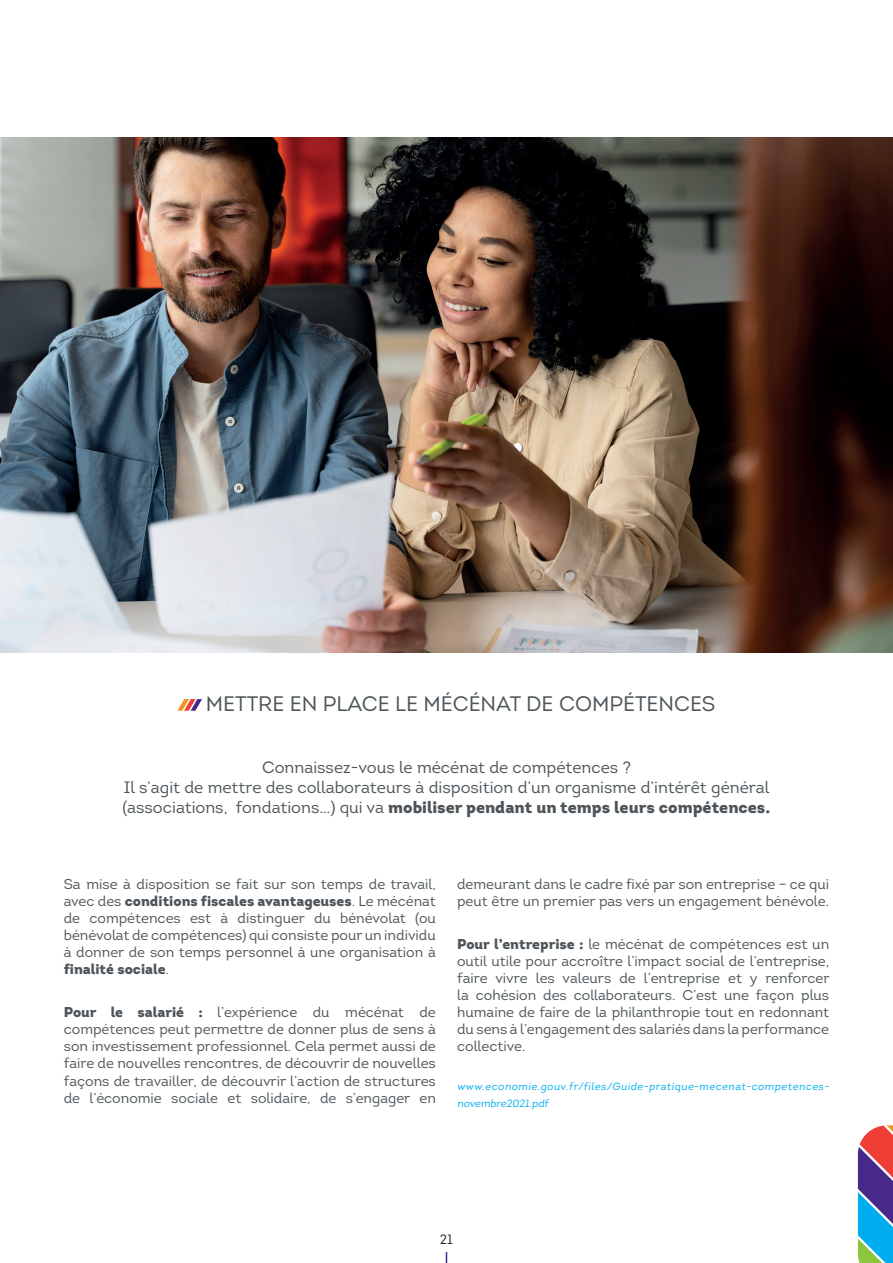
<style>
.page{position:relative;width:893px;height:1263px;background:#fff}
.page>*{position:absolute;margin:0;border:0;box-sizing:border-box;transform-origin:0 0}
.t1{font:21px "Intro";color:#4e555a}
.t2{font:16.5px/19.8px "Intro";color:#4e555a;text-align:center}
.t3{font:14.25px/17.1px "Intro";color:#4e555a;text-align:justify}
.t4{font:13.5px "Intro";color:#231f20}
.t5{font:10.5px/17.1px "Intro";color:#00aeef}
.s1{font-weight:900}
</style>
<div class="page">
<img style="left:0;top:138px;width:893px;height:514px">
<svg style="left:177px;top:699px;width:25px;height:12px"></svg>
<svg style="left:858px;top:1125px;width:35px;height:138px;background:#6c779e"></svg>
<h1 class="t1" style="left:206px;top:690px;width:511px">METTRE EN PLACE LE MÉCÉNAT DE COMPÉTENCES</h1>
<p class="t2" style="left:123px;top:757px;width:649px">Connaissez-vous le mécénat de compétences ?<br>Il s’agit de mettre des collaborateurs à disposition d’un organisme d’intérêt général (associations, fondations…) qui va <span class="s1">mobiliser pendant un temps leurs compétences.</span></p>
<p class="t3" style="left:64px;top:875px;width:374px">Sa mise à disposition se fait sur son temps de travail, avec des <span class="s1">conditions fiscales avantageuses</span>. Le mécénat de compétences est à distinguer du bénévolat (ou bénévolat de compétences) qui consiste pour un individu à donner de son temps personnel à une organisation à <span class="s1">finalité sociale</span>.</p>
<p class="t3" style="left:64px;top:1004px;width:374px"><span class="s1">Pour le salarié :</span> l’expérience du mécénat de compétences peut permettre de donner plus de sens à son investissement professionnel. Cela permet aussi de faire de nouvelles rencontres, de découvrir de nouvelles façons de travailler, de découvrir l’action de structures de l’économie sociale et solidaire, de s’engager en</p>
<p class="t3" style="left:457px;top:875px;width:374px">demeurant dans le cadre fixé par son entreprise – ce qui peut être un premier pas vers un engagement bénévole.</p>
<p class="t3" style="left:457px;top:935px;width:374px"><span class="s1">Pour l’entreprise :</span> le mécénat de compétences est un outil utile pour accroître l’impact social de l’entreprise, faire vivre les valeurs de l’entreprise et y renforcer la cohésion des collaborateurs. C’est une façon plus humaine de faire de la philanthropie tout en redonnant du sens à l’engagement des salariés dans la performance collective.</p>
<p class="t5" style="left:457px;top:1077px;width:375px">www.economie.gouv.fr/files/Guide-pratique-mecenat-competences&shy;novembre2021.pdf</p>
<p class="t4" style="left:440px;top:1231px;width:15px">21</p>
</div>
